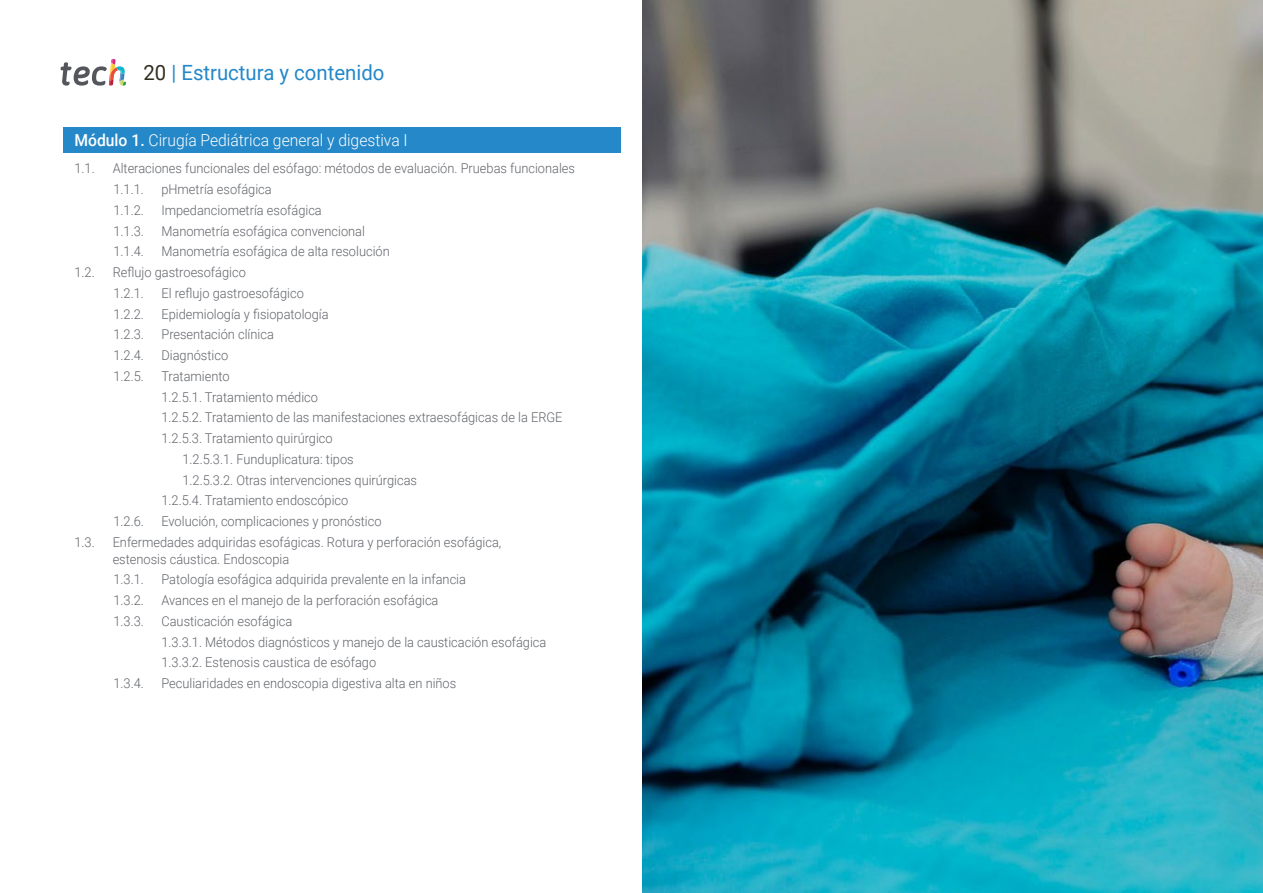
<style>
.page{position:relative;width:1263px;height:893px;background:#fff}
.page>*{position:absolute;margin:0;border:0;box-sizing:border-box;transform-origin:0 0}
.t1{font:21px "Roboto";color:#2488c9}
.t2{font:300 16.5px "Roboto";color:#fff;scale:.95 1}
.t3{font:300 13.5px/20.7px "Roboto";color:#61646a;scale:.95 1}
.s1{color:#312e20}
.s2{font-weight:500}
</style>
<div class="page">
<div style="left:63px;top:128px;width:558px;height:25px;background:#2488c9"></div>
<svg style="left:61px;top:59px;width:65px;height:27px"></svg>
<img style="left:642px;top:0;width:621px;height:893px">
<h1 class="t1" style="left:144px;top:57px;width:242px"><span class="s1">20</span> | Estructura y contenido</h1>
<p class="t2" style="left:74px;top:129px;width:352px"><span class="s2">Módulo 1.</span> Cirugía Pediátrica general y digestiva I</p>
<p class="t3" style="left:74px;top:158px;width:23px">1.1.</p>
<p class="t3" style="left:113px;top:158px;width:488px">Alteraciones funcionales del esófago: métodos de evaluación. Pruebas funcionales<br>1.1.1.</p>
<p class="t3" style="left:161px;top:179px;width:118px">pHmetría esofágica</p>
<p class="t3" style="left:113px;top:199px;width:34px">1.1.2.</p>
<p class="t3" style="left:161px;top:199px;width:170px">Impedanciometría esofágica</p>
<p class="t3" style="left:113px;top:220px;width:34px">1.1.3.</p>
<p class="t3" style="left:161px;top:220px;width:216px">Manometría esofágica convencional</p>
<p class="t3" style="left:113px;top:241px;width:34px">1.1.4.</p>
<p class="t3" style="left:161px;top:241px;width:242px">Manometría esofágica de alta resolución</p>
<p class="t3" style="left:74px;top:262px;width:23px">1.2.</p>
<p class="t3" style="left:113px;top:262px;width:142px">Reflujo gastroesofágico<br>1.2.1.</p>
<p class="t3" style="left:161px;top:282px;width:152px">El reflujo gastroesofágico</p>
<p class="t3" style="left:113px;top:303px;width:34px">1.2.2.</p>
<p class="t3" style="left:161px;top:303px;width:177px">Epidemiología y fisiopatología</p>
<p class="t3" style="left:113px;top:324px;width:34px">1.2.3.</p>
<p class="t3" style="left:161px;top:324px;width:120px">Presentación clínica</p>
<p class="t3" style="left:113px;top:345px;width:34px">1.2.4.</p>
<p class="t3" style="left:161px;top:345px;width:72px">Diagnóstico</p>
<p class="t3" style="left:113px;top:365px;width:34px">1.2.5.</p>
<p class="t3" style="left:161px;top:365px;width:73px">Tratamiento</p>
<p class="t3" style="left:161px;top:386px;width:166px">1.2.5.1. Tratamiento médico</p>
<p class="t3" style="left:161px;top:407px;width:424px">1.2.5.2. Tratamiento de las manifestaciones extraesofágicas de la ERGE</p>
<p class="t3" style="left:161px;top:428px;width:182px">1.2.5.3. Tratamiento quirúrgico</p>
<p class="t3" style="left:182px;top:448px;width:182px">1.2.5.3.1. Funduplicatura: tipos</p>
<p class="t3" style="left:182px;top:469px;width:249px">1.2.5.3.2. Otras intervenciones quirúrgicas</p>
<p class="t3" style="left:161px;top:490px;width:198px">1.2.5.4. Tratamiento endoscópico</p>
<p class="t3" style="left:113px;top:511px;width:34px">1.2.6.</p>
<p class="t3" style="left:161px;top:511px;width:233px">Evolución, complicaciones y pronóstico</p>
<p class="t3" style="left:74px;top:531px;width:23px">1.3.</p>
<p class="t3" style="left:113px;top:533px;width:411px;line-height:16.5px">Enfermedades adquiridas esofágicas. Rotura y perforación esofágica, estenosis cáustica. Endoscopia</p>
<p class="t3" style="left:113px;top:569px;width:34px">1.3.1.</p>
<p class="t3" style="left:161px;top:569px;width:322px">Patología esofágica adquirida prevalente en la infancia</p>
<p class="t3" style="left:113px;top:589px;width:34px">1.3.2.</p>
<p class="t3" style="left:161px;top:589px;width:293px">Avances en el manejo de la perforación esofágica</p>
<p class="t3" style="left:113px;top:610px;width:34px">1.3.3.</p>
<p class="t3" style="left:161px;top:610px;width:407px">Causticación esofágica<br>1.3.3.1. Métodos diagnósticos y manejo de la causticación esofágica<br>1.3.3.2. Estenosis caustica de esófago</p>
<p class="t3" style="left:113px;top:672px;width:34px">1.3.4.</p>
<p class="t3" style="left:161px;top:672px;width:312px">Peculiaridades en endoscopia digestiva alta en niños</p>
</div>
